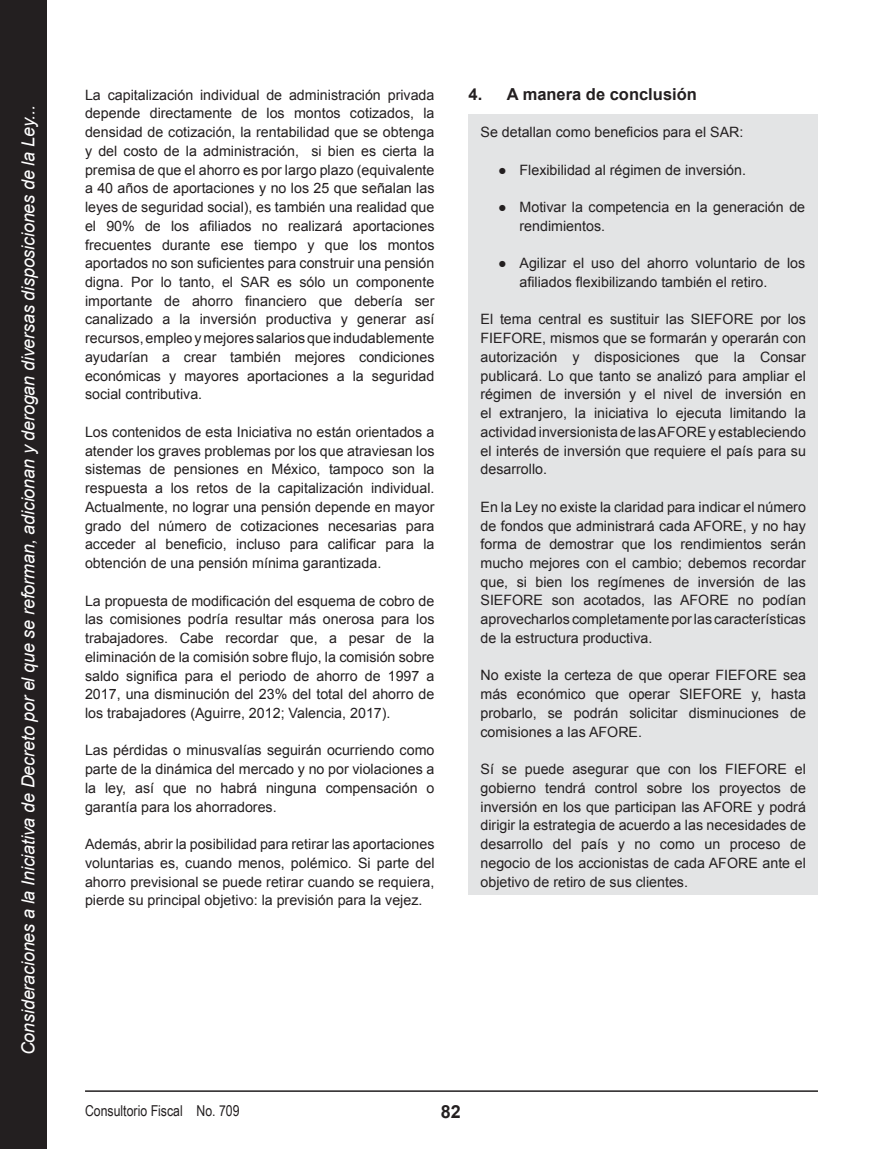
<style>
.page{position:relative;width:893px;height:1149px;background:#fff}
.page>*{position:absolute;margin:0;border:0;box-sizing:border-box;transform-origin:0 0}
.t1{font:italic 18px "Arial";letter-spacing:-.01em;color:#fff}
.t2{font:700 18px "Arial";color:#231f20}
.t3{font:700 16.5px "Arial";color:#231f20}
.t4{font:15px "Arial Narrow";color:#231f20}
.t5{font:14.25px/18.8px "Arial";color:#231f20;text-align:justify}
</style>
<div class="page">
<div style="left:0;top:0;width:47px;height:1148px;background:#231f20"></div>
<hr style="left:85px;top:1089px;width:733px;height:2px;background:#231f20">
<div style="left:468px;top:114px;width:350px;height:780px;background:#e3e4e5"></div>
<p class="t1" style="left:16px;top:1054px;width:951px;rotate:-90deg">Consideraciones a la Iniciativa de Decreto por el que se reforman, adicionan y derogan diversas disposiciones de la Ley...</p>
<p class="t5" style="left:85px;top:85px;width:351px">La capitalización individual de administración privada depende directamente de los montos cotizados, la densidad de cotización, la rentabilidad que se obtenga y del costo de la administración, si bien es cierta la premisa de que el ahorro es por largo plazo (equivalente a 40 años de aportaciones y no los 25 que señalan las leyes de seguridad social), es también una realidad que el 90% de los afiliados no realizará aportaciones frecuentes durante ese tiempo y que los montos aportados no son suficientes para construir una pensión digna. Por lo tanto, el SAR es sólo un componente importante de ahorro financiero que debería ser canalizado a la inversión productiva y generar así recursos, empleo y mejores salarios que indudablemente ayudarían a crear también mejores condiciones económicas y mayores aportaciones a la seguridad social contributiva.</p>
<p class="t5" style="left:85px;top:422px;width:351px">Los contenidos de esta Iniciativa no están orientados a atender los graves problemas por los que atraviesan los sistemas de pensiones en México, tampoco son la respuesta a los retos de la capitalización individual.<br>Actualmente, no lograr una pensión depende en mayor grado del número de cotizaciones necesarias para acceder al beneficio, incluso para calificar para la obtención de una pensión mínima garantizada.</p>
<p class="t5" style="left:85px;top:591px;width:351px">La propuesta de modificación del esquema de cobro de las comisiones podría resultar más onerosa para los trabajadores. Cabe recordar que, a pesar de la eliminación de la comisión sobre flujo, la comisión sobre saldo significa para el periodo de ahorro de 1997 a 2017, una disminución del 23% del total del ahorro de los trabajadores (Aguirre, 2012; Valencia, 2017).</p>
<p class="t5" style="left:85px;top:741px;width:351px">Las pérdidas o minusvalías seguirán ocurriendo como parte de la dinámica del mercado y no por violaciones a la ley, así que no habrá ninguna compensación o garantía para los ahorradores.</p>
<p class="t5" style="left:85px;top:834px;width:351px">Además, abrir la posibilidad para retirar las aportaciones voluntarias es, cuando menos, polémico. Si parte del ahorro previsional se puede retirar cuando se requiera, pierde su principal objetivo: la previsión para la vejez.</p>
<p class="t3" style="left:468px;top:83px;width:230px">4. A manera de conclusión</p>
<p class="t5" style="left:480px;top:123px;width:264px">Se detallan como beneficios para el SAR:</p>
<p class="t5" style="left:498px;top:160px;width:249px">● Flexibilidad al régimen de inversión.</p>
<p class="t5" style="left:520px;top:198px;width:287px;text-indent:-21px">● Motivar la competencia en la generación de rendimientos.</p>
<p class="t5" style="left:520px;top:254px;width:287px;text-indent:-21px">● Agilizar el uso del ahorro voluntario de los afiliados flexibilizando también el retiro.</p>
<p class="t5" style="left:480px;top:310px;width:327px">El tema central es sustituir las SIEFORE por los FIEFORE, mismos que se formarán y operarán con autorización y disposiciones que la Consar publicará. Lo que tanto se analizó para ampliar el régimen de inversión y el nivel de inversión en el extranjero, la iniciativa lo ejecuta limitando la actividad inversionista de las AFORE y estableciendo el interés de inversión que requiere el país para su desarrollo.</p>
<p class="t5" style="left:480px;top:497px;width:327px">En la Ley no existe la claridad para indicar el número de fondos que administrará cada AFORE, y no hay forma de demostrar que los rendimientos serán mucho mejores con el cambio; debemos recordar que, si bien los regímenes de inversión de las SIEFORE son acotados, las AFORE no podían aprovecharlos completamente por las características de la estructura productiva.</p>
<p class="t5" style="left:480px;top:666px;width:327px">No existe la certeza de que operar FIEFORE sea más económico que operar SIEFORE y, hasta probarlo, se podrán solicitar disminuciones de comisiones a las AFORE.</p>
<p class="t5" style="left:480px;top:759px;width:327px">Sí se puede asegurar que con los FIEFORE el gobierno tendrá control sobre los proyectos de inversión en los que participan las AFORE y podrá dirigir la estrategia de acuerdo a las necesidades de desarrollo del país y no como un proceso de negocio de los accionistas de cada AFORE ante el objetivo de retiro de sus clientes.</p>
<p class="t4" style="left:85px;top:1099px;width:156px">Consultorio Fiscal No. 709</p>
<p class="t2" style="left:441px;top:1099px;width:22px">82</p>
</div>
